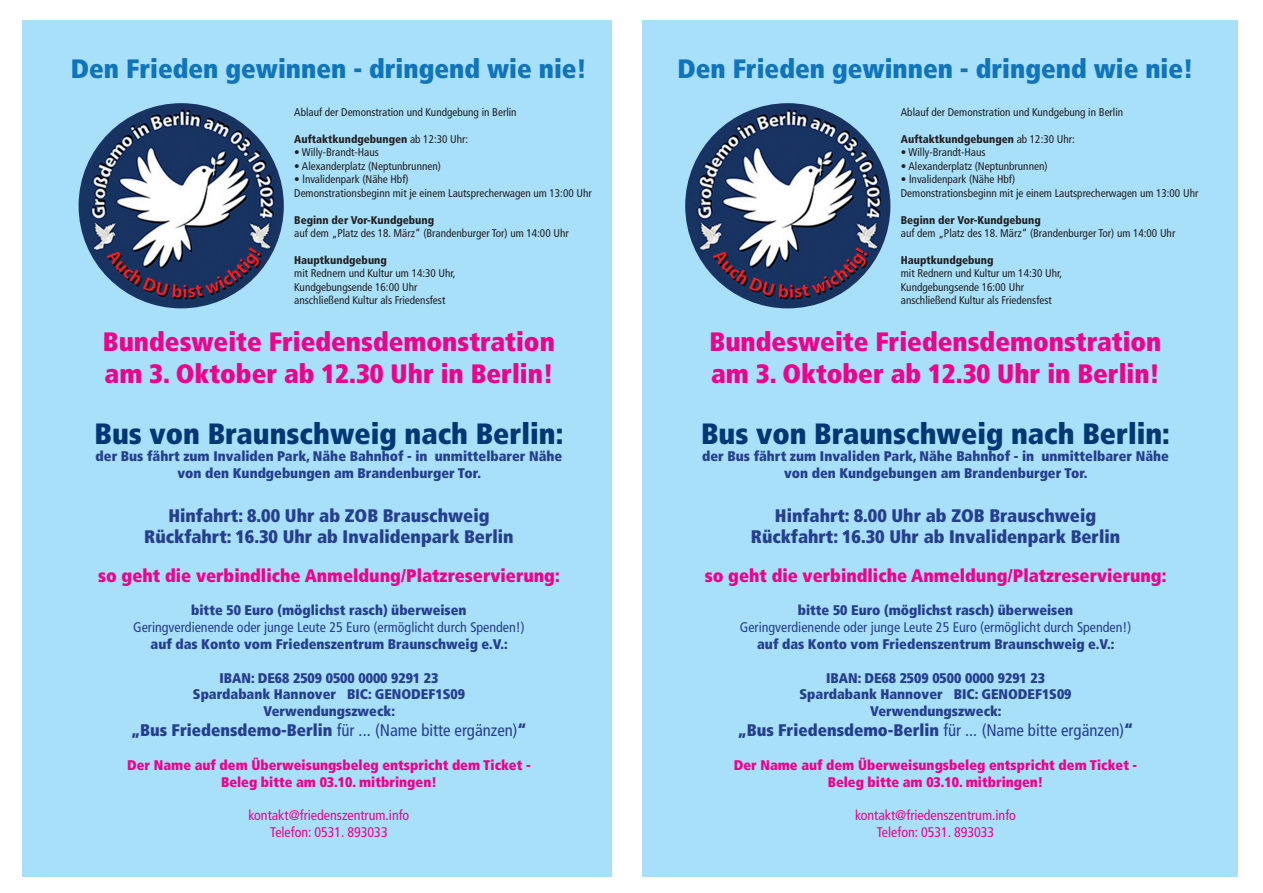
<style>
.page{position:relative;width:1263px;height:893px;background:#fff}
.page>*{position:absolute;margin:0;border:0;box-sizing:border-box;transform-origin:0 0}
.t1{font:900 condensed 29.4px "Frutiger";color:#013874}
.t2{font:900 condensed 26.55px/32px "Frutiger";color:#ed028c}
.t3{font:900 condensed 26.55px "Frutiger";color:#1074bc}
.t4{font:900 condensed 18.15px/21.8px "Frutiger";color:#253f8e;text-align:center}
.t5{font:900 condensed 18.15px "Frutiger";color:#ed028c}
.t6{font:condensed 16.8px "Frutiger";color:#253f8e}
.t7{font:900 condensed 13.95px/16.8px "Frutiger";color:#253f8e;text-align:center}
.t8{font:900 condensed 13.95px/16.8px "Frutiger";color:#ed028c;text-align:center}
.t9{font:condensed 13.95px "Frutiger";color:#253f8e}
.t10{font:condensed 13.95px/16.8px "Frutiger";color:#ed028c;text-align:center}
.t11{font:condensed 11.25px/13.4px "Frutiger";color:#231f20}
.t12{font:900 condensed 11.25px "Frutiger";color:#231f20}
.s1{font-weight:400}
.s2{font-weight:900}
</style>
<div class="page">
<div style="left:23px;top:20px;width:604px;height:856px;background:#a8dff9"></div>
<img style="left:79px;top:103px;width:205px;height:205px;border-radius:103px">
<div style="left:629px;top:20px;width:609px;height:856px;background:#a8dff9"></div>
<img style="left:685px;top:103px;width:205px;height:205px;border-radius:103px">
<div style="left:612px;top:11px;width:30px;height:882px;background:#fff"></div>
<h2 class="t3" style="left:71px;top:53px;width:517px">Den Frieden gewinnen - dringend wie nie!</h2>
<p class="t11" style="left:294px;top:106px;width:224px">Ablauf der Demonstration und Kundgebung in Berlin</p>
<p class="t12" style="left:294px;top:132px;width:175px">Auftaktkundgebungen <span class="s1">ab 12:30 Uhr:</span></p>
<p class="t11" style="left:294px;top:146px;width:86px">• Willy-Brandt-Haus</p>
<p class="t11" style="left:294px;top:159px;width:148px">• Alexanderplatz (Neptunbrunnen)</p>
<p class="t11" style="left:294px;top:173px;width:299px">• lnvalidenpark (Nähe Hbf)<br>Demonstrationsbeginn mit je einem Lautsprecherwagen um 13:00 Uhr</p>
<p class="t12" style="left:294px;top:213px;width:141px">Beginn der Vor-Kundgebung</p>
<p class="t11" style="left:294px;top:226px;width:276px">auf dem „Platz des 18. März“ (Brandenburger Tor) um 14:00 Uhr</p>
<p class="t12" style="left:294px;top:253px;width:94px">Hauptkundgebung</p>
<p class="t11" style="left:294px;top:267px;width:163px">mit Rednern und Kultur um 14:30 Uhr,<br>Kundgebungsende 16:00 Uhr anschließend Kultur als Friedensfest</p>
<h2 class="t2" style="left:103px;top:326px;width:453px">Bundesweite Friedensdemonstration am 3. Oktober ab 12.30 Uhr in Berlin!</h2>
<h1 class="t1" style="left:95px;top:416px;width:470px">Bus von Braunschweig nach Berlin:</h1>
<p class="t7" style="left:96px;top:448px;width:468px">der Bus fährt zum Invaliden Park, Nähe Bahnhof - in unmittelbarer Nähe von den Kundgebungen am Brandenburger Tor.</p>
<h3 class="t4" style="left:144px;top:504px;width:371px">Hinfahrt: 8.00 Uhr ab ZOB Brauschweig<br>Rückfahrt: 16.30 Uhr ab Invalidenpark Berlin</h3>
<h3 class="t5" style="left:98px;top:564px;width:463px">so geht die verbindliche Anmeldung/Platzreservierung:</h3>
<p class="t7" style="left:191px;top:602px;width:277px">bitte 50 Euro (möglichst rasch) überweisen</p>
<p class="t9" style="left:133px;top:619px;width:393px">Geringverdienende oder junge Leute 25 Euro (ermöglicht durch Spenden!)</p>
<p class="t7" style="left:151px;top:636px;width:359px">auf das Konto vom Friedenszentrum Braunschweig e.V.:</p>
<p class="t7" style="left:193px;top:669px;width:274px">IBAN: DE68 2509 0500 0000 9291 23<br>Spardabank Hannover BIC: GENODEF1S09<br>Verwendungszweck:</p>
<h3 class="t6" style="left:131px;top:721px;width:397px"><span class="s2">„Bus Friedensdemo-Berlin</span> für ... (Name bitte ergänzen)<span class="s2">“</span></h3>
<p class="t8" style="left:127px;top:756px;width:405px">Der Name auf dem Überweisungsbeleg entspricht dem Ticket -<br>Beleg bitte am 03.10. mitbringen!</p>
<p class="t10" style="left:249px;top:807px;width:162px">kontakt@friedenszentrum.info<br>Telefon: 0531. 893033</p>
<h2 class="t3" style="left:678px;top:53px;width:517px">Den Frieden gewinnen - dringend wie nie!</h2>
<p class="t11" style="left:901px;top:106px;width:224px">Ablauf der Demonstration und Kundgebung in Berlin</p>
<p class="t12" style="left:901px;top:132px;width:175px">Auftaktkundgebungen <span class="s1">ab 12:30 Uhr:</span></p>
<p class="t11" style="left:901px;top:146px;width:86px">• Willy-Brandt-Haus</p>
<p class="t11" style="left:901px;top:159px;width:148px">• Alexanderplatz (Neptunbrunnen)</p>
<p class="t11" style="left:901px;top:173px;width:299px">• lnvalidenpark (Nähe Hbf)<br>Demonstrationsbeginn mit je einem Lautsprecherwagen um 13:00 Uhr</p>
<p class="t12" style="left:901px;top:213px;width:141px">Beginn der Vor-Kundgebung</p>
<p class="t11" style="left:901px;top:226px;width:276px">auf dem „Platz des 18. März“ (Brandenburger Tor) um 14:00 Uhr</p>
<p class="t12" style="left:901px;top:253px;width:94px">Hauptkundgebung</p>
<p class="t11" style="left:901px;top:267px;width:163px">mit Rednern und Kultur um 14:30 Uhr,<br>Kundgebungsende 16:00 Uhr anschließend Kultur als Friedensfest</p>
<h2 class="t2" style="left:709px;top:326px;width:453px">Bundesweite Friedensdemonstration am 3. Oktober ab 12.30 Uhr in Berlin!</h2>
<h1 class="t1" style="left:701px;top:416px;width:470px">Bus von Braunschweig nach Berlin:</h1>
<p class="t7" style="left:702px;top:448px;width:468px">der Bus fährt zum Invaliden Park, Nähe Bahnhof - in unmittelbarer Nähe von den Kundgebungen am Brandenburger Tor.</p>
<h3 class="t4" style="left:751px;top:504px;width:371px">Hinfahrt: 8.00 Uhr ab ZOB Brauschweig<br>Rückfahrt: 16.30 Uhr ab Invalidenpark Berlin</h3>
<h3 class="t5" style="left:705px;top:564px;width:463px">so geht die verbindliche Anmeldung/Platzreservierung:</h3>
<p class="t7" style="left:798px;top:602px;width:277px">bitte 50 Euro (möglichst rasch) überweisen</p>
<p class="t9" style="left:740px;top:619px;width:393px">Geringverdienende oder junge Leute 25 Euro (ermöglicht durch Spenden!)</p>
<p class="t7" style="left:757px;top:636px;width:359px">auf das Konto vom Friedenszentrum Braunschweig e.V.:</p>
<p class="t7" style="left:799px;top:669px;width:274px">IBAN: DE68 2509 0500 0000 9291 23<br>Spardabank Hannover BIC: GENODEF1S09<br>Verwendungszweck:</p>
<h3 class="t6" style="left:738px;top:721px;width:397px"><span class="s2">„Bus Friedensdemo-Berlin</span> für ... (Name bitte ergänzen)<span class="s2">“</span></h3>
<p class="t8" style="left:734px;top:756px;width:405px">Der Name auf dem Überweisungsbeleg entspricht dem Ticket -<br>Beleg bitte am 03.10. mitbringen!</p>
<p class="t10" style="left:855px;top:807px;width:162px">kontakt@friedenszentrum.info<br>Telefon: 0531. 893033</p>
</div>
